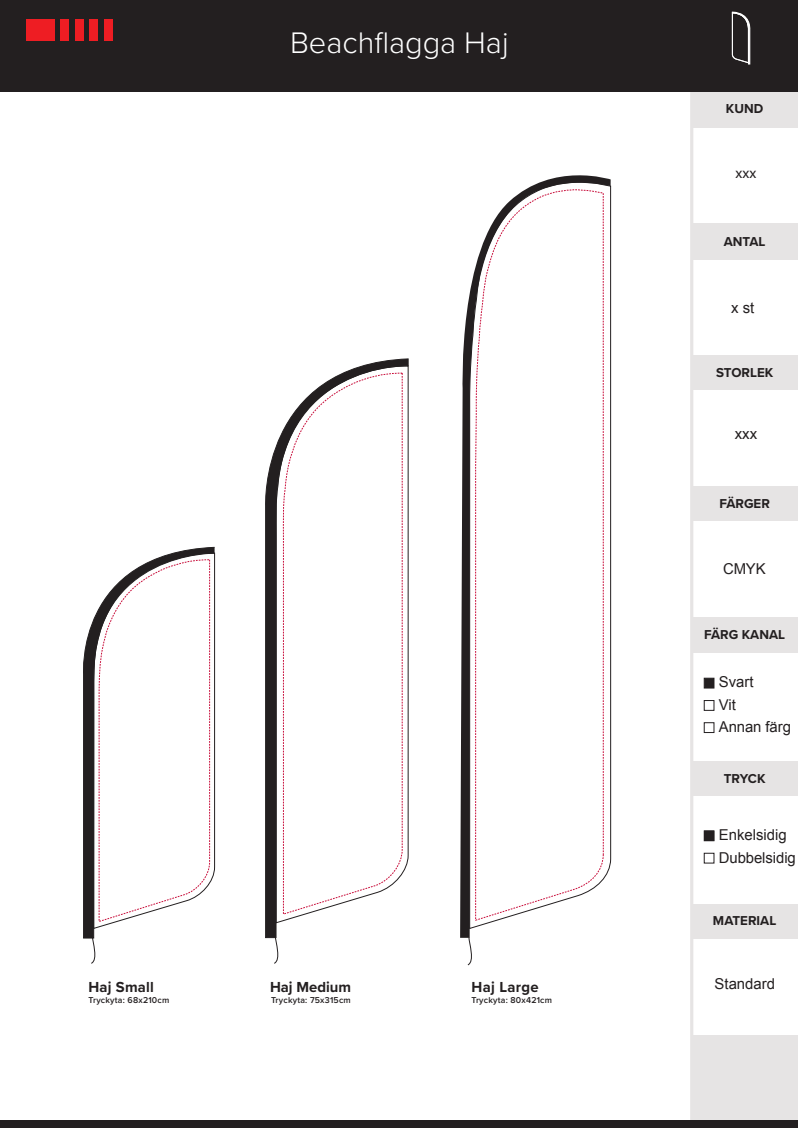
<style>
.page{position:relative;width:798px;height:1128px;background:#fff}
.page>*{position:absolute;margin:0;border:0;box-sizing:border-box;transform-origin:0 0}
.t1{font:300 30.81px "Proxima Nova";color:#fff}
.t2{font:700 15.06px "Proxima Nova";letter-spacing:.015em;color:#231f20}
.t3{font:15px/22.5px "Arial";color:#231f20}
.t4{font:15px "Myriad Pro";color:#231f20}
.t5{font:700 13.5px "Proxima Nova";color:#231f20}
.t6{font:700 13.38px "Proxima Nova";color:#231f20}
.t7{font:600 8.88px "Proxima Nova";letter-spacing:.025em;color:#231f20}
</style>
<div class="page">
<svg style="left:689px;top:91px;width:108px;height:1029px"></svg>
<div style="left:691px;top:1035px;width:106px;height:92px;background:#e6e4e4"></div>
<div style="left:692px;top:904px;width:105px;height:35px;background:#e6e4e4"></div>
<div style="left:0;top:1120px;width:797px;height:7px;background:#231f20"></div>
<div style="left:703px;top:678px;width:11px;height:10px;background:#231f20;border:1px solid #231f20"></div>
<div style="left:703px;top:700px;width:11px;height:10px;border:1px solid #231f20"></div>
<div style="left:703px;top:722px;width:11px;height:10px;border:1px solid #231f20"></div>
<div style="left:703px;top:830px;width:11px;height:11px;background:#231f20;border:1px solid #231f20"></div>
<div style="left:703px;top:853px;width:11px;height:10px;border:1px solid #231f20"></div>
<svg style="left:460px;top:175px;width:150px;height:762px"></svg>
<svg style="left:467px;top:936px;width:8px;height:29px"></svg>
<svg style="left:265px;top:358px;width:143px;height:580px"></svg>
<svg style="left:273px;top:935px;width:8px;height:29px"></svg>
<svg style="left:83px;top:547px;width:131px;height:391px"></svg>
<svg style="left:98px;top:559px;width:112px;height:363px"></svg>
<svg style="left:282px;top:372px;width:120px;height:542px"></svg>
<svg style="left:474px;top:189px;width:129px;height:732px"></svg>
<svg style="left:90px;top:935px;width:8px;height:29px"></svg>
<div style="left:0;top:0;width:797px;height:91px;background:#231f20"></div>
<div style="left:104px;top:20px;width:8px;height:21px;background:#ee1d23"></div>
<div style="left:89px;top:20px;width:9px;height:21px;background:#ee1d23"></div>
<div style="left:75px;top:20px;width:8px;height:21px;background:#ee1d23"></div>
<div style="left:60px;top:20px;width:9px;height:21px;background:#ee1d23"></div>
<div style="left:26px;top:20px;width:28px;height:21px;background:#ee1d23"></div>
<svg style="left:731px;top:12px;width:19px;height:64px"></svg>
<h1 class="t1" style="left:290px;top:20px;width:220px">Beachflagga Haj</h1>
<p class="t2" style="left:88px;top:975px;width:67px">Haj Small</p>
<p class="t7" style="left:88px;top:992px;width:82px">Tryckyta: 68x210cm</p>
<p class="t2" style="left:270px;top:975px;width:82px">Haj Medium</p>
<p class="t7" style="left:271px;top:992px;width:81px">Tryckyta: 75x315cm</p>
<p class="t2" style="left:471px;top:975px;width:69px">Haj Large</p>
<p class="t7" style="left:471px;top:992px;width:82px">Tryckyta: 80x421cm</p>
<p class="t5" style="left:725px;top:99px;width:39px">KUND</p>
<p class="t4" style="left:735px;top:164px;width:22px">xxx</p>
<p class="t6" style="left:723px;top:231px;width:43px">ANTAL</p>
<p class="t3" style="left:731px;top:296px;width:25px">x st</p>
<p class="t6" style="left:715px;top:362px;width:59px">STORLEK</p>
<p class="t3" style="left:734px;top:422px;width:24px">xxx</p>
<p class="t6" style="left:719px;top:493px;width:52px">FÄRGER</p>
<p class="t3" style="left:722px;top:557px;width:44px">CMYK</p>
<p class="t6" style="left:703px;top:624px;width:82px">FÄRG KANAL</p>
<p class="t3" style="left:718px;top:671px;width:74px">Svart<br>Vit<br>Annan färg</p>
<p class="t6" style="left:723px;top:768px;width:43px">TRYCK</p>
<p class="t3" style="left:718px;top:823px;width:78px;line-height:22.8px">Enkelsidig<br>Dubbelsidig</p>
<p class="t6" style="left:712px;top:911px;width:65px">MATERIAL</p>
<p class="t3" style="left:714px;top:972px;width:62px">Standard</p>
</div>
